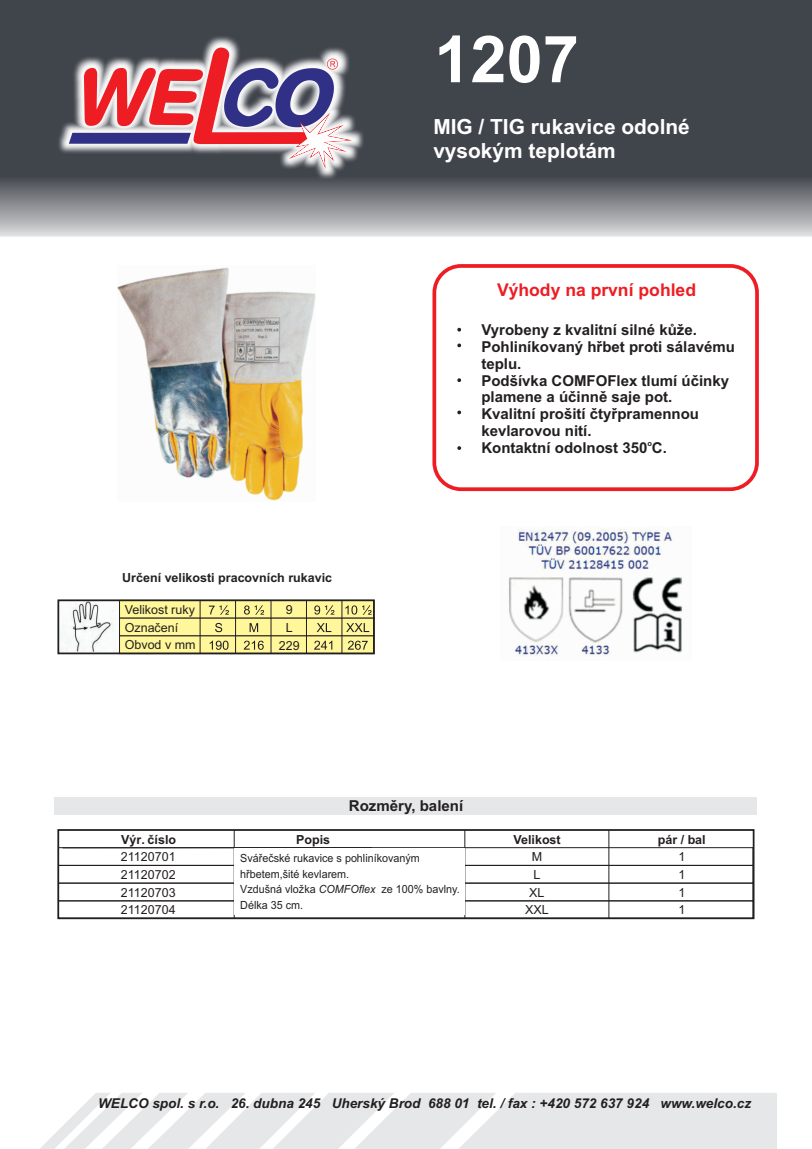
<style>
.page{position:relative;width:812px;height:1149px;background:#fff}
.page>*{position:absolute;margin:0;border:0;box-sizing:border-box;transform-origin:0 0}
.t1{font:700 65px "Arial";color:#fff}
.t2{font:700 20.88px/23.4px "Arial";color:#fff}
.t3{font:700 17.5px "Arial";color:#ee1d23}
.t4{font:700 15px/16.8px "Arial";color:#231f20}
.t5{font:italic 700 13.5px "Arial";color:#231f20}
.t6{font:12.5px/17.6px "Arial";color:#231f20;text-align:justify}
.t7{font:700 12.5px "Arial";color:#231f20}
.t8{font:11.25px/15.9px "Arial";color:#231f20;scale:.96 1}
.t9{font:700 7.5px "Arial";color:#231f20}
.s1{font-style:italic}
</style>
<div class="page">
<svg style="left:41px;top:1093px;width:735px;height:55px"></svg>
<svg style="left:0;top:0;width:811px;height:236px;background:#5a5d63"></svg>
<div style="left:432px;top:264px;width:326px;height:227px;border:4px solid #ee1d23;border-radius:27px"></div>
<div style="left:57px;top:35px;width:307px;height:146px;background:#fff;opacity:.98"></div>
<svg style="left:69px;top:48px;width:283px;height:121px;background:#a07786"></svg>
<div style="left:55px;top:797px;width:701px;height:17px;background:#e6e7e9"></div>
<div style="left:57px;top:828px;width:697px;height:90px;border:2px solid #231f20"></div>
<hr style="left:608px;top:829px;width:1px;height:88px;background:#231f20">
<hr style="left:464px;top:829px;width:1px;height:88px;background:#231f20">
<hr style="left:234px;top:829px;width:1px;height:88px;background:#231f20">
<div style="left:58px;top:847px;width:695px;height:18px;border:1px solid #231f20"></div>
<div style="left:58px;top:864px;width:695px;height:19px;border:1px solid #231f20"></div>
<div style="left:58px;top:882px;width:695px;height:18px;border:1px solid #231f20"></div>
<div style="left:58px;top:900px;width:695px;height:18px;border:1px solid #231f20"></div>
<div style="left:234px;top:847px;width:230px;height:67px;background:#fff"></div>
<img style="left:60px;top:602px;width:54px;height:49px">
<svg style="left:119px;top:602px;width:253px;height:49px;background:#e4dc8b"></svg>
<div style="left:57px;top:599px;width:318px;height:55px;border:2px solid #231f20"></div>
<img style="left:509px;top:528px;width:173px;height:129px">
<svg style="left:457px;top:328px;width:4px;height:3px"></svg>
<svg style="left:457px;top:410px;width:4px;height:4px"></svg>
<svg style="left:457px;top:378px;width:4px;height:4px"></svg>
<svg style="left:457px;top:343px;width:4px;height:4px"></svg>
<svg style="left:457px;top:446px;width:4px;height:4px"></svg>
<img style="left:117px;top:267px;width:198px;height:234px">
<h1 class="t1" style="left:434px;top:35px;width:146px">1207</h1>
<h2 class="t2" style="left:433px;top:117px;width:258px">MIG / TIG rukavice odolné vysokým teplotám</h2>
<p class="t3" style="left:497px;top:283px;width:200px">Výhody na první pohled</p>
<p class="t7" style="left:122px;top:572px;width:211px">Urèení velikosti pracovních rukavic</p>
<p class="t6" style="left:125px;top:602px;width:72px;text-align:left">Velikost ruky<br>Oznaèení<br>Obvod v mm</p>
<p class="t6" style="left:279px;top:602px;width:22px;text-align:center">9<br>L<br>229</p>
<p class="t4" style="left:481px;top:323px;width:255px">Vyrobeny z kvalitní silné kùže.<br>Pohliníkovaný høbet proti sálavému teplu.<br>Podšívka COMFOFlex tlumí úèinky plamene a úèinnì saje pot.<br>Kvalitní prošití ètyøpramennou kevlarovou nití.</p>
<p class="t9" style="left:647px;top:440px;width:6px">o</p>
<p class="t4" style="left:481px;top:441px;width:187px">Kontaktní odolnost 350 C.</p>
<p class="t4" style="left:349px;top:798px;width:116px">Rozmìry, balení</p>
<p class="t7" style="left:121px;top:834px;width:56px">Výr. èíslo</p>
<p class="t6" style="left:121px;top:849px;width:56px">21120701<br>21120702<br>21120703<br>21120704</p>
<p class="t7" style="left:296px;top:834px;width:36px">Popis</p>
<p class="t7" style="left:513px;top:834px;width:49px">Velikost</p>
<p class="t7" style="left:657px;top:834px;width:49px">pár / bal</p>
<p class="t8" style="left:240px;top:850px;width:230px">Sváøeèské rukavice s pohliníkovaným høbetem,šité kevlarem.<br>Vzdušná vložka <span class="s1">COMFOflex</span> ze 100% bavlny.<br>Délka 35 cm.</p>
<p class="t6" style="left:525px;top:849px;width:25px;text-align:center">M<br>L<br>XL<br>XXL</p>
<p class="t6" style="left:678px;top:849px;width:8px">1<br>1<br>1<br>1</p>
<p class="t5" style="left:98px;top:1097px;width:654px">WELCO spol. s r.o. 26. dubna 245 Uherský Brod 688 01 tel. / fax : +420 572 637 924 www.welco.cz</p>
</div>
